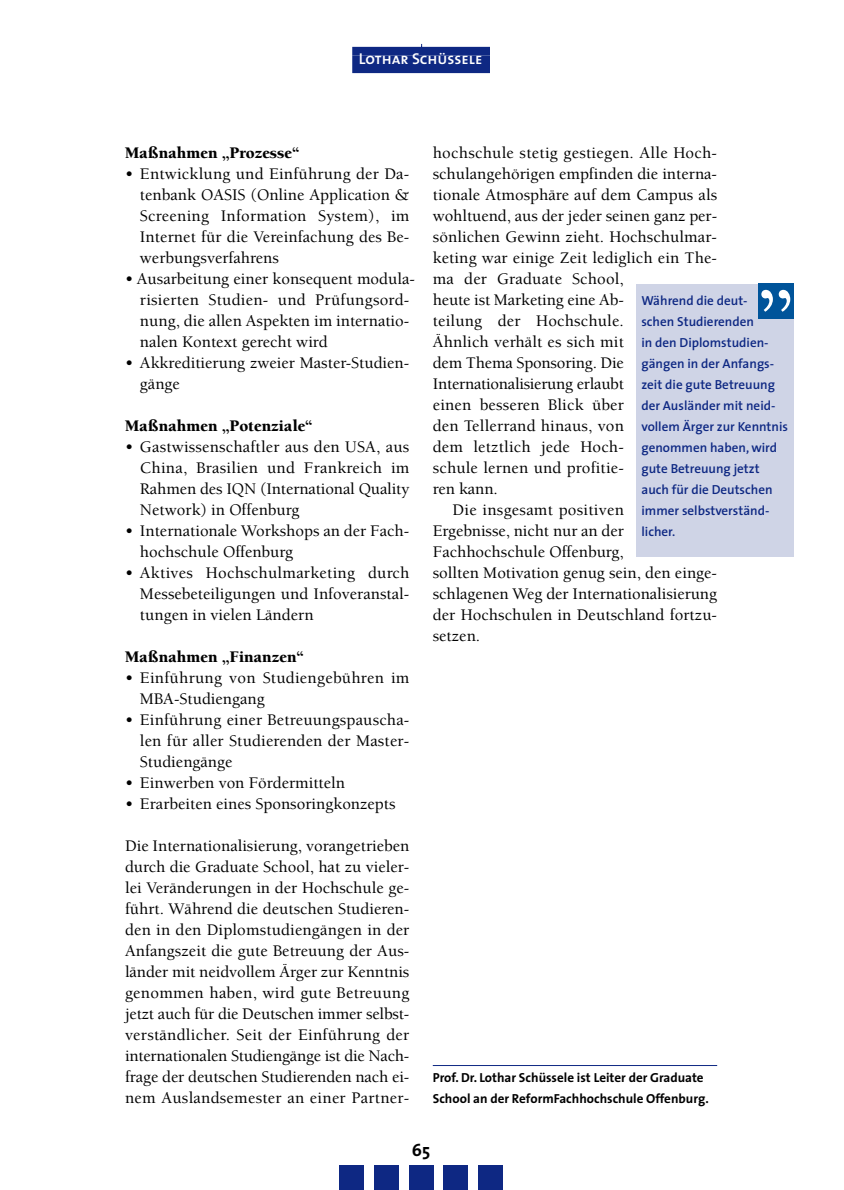
<style>
.page{position:relative;width:844px;height:1190px;background:#fff}
.page>*{position:absolute;margin:0;border:0;box-sizing:border-box;transform-origin:0 0}
.t1{font:700 17.5px "The Sans";color:#000}
.t2{font:500 16.62px/21px "Berkeley";color:#000;text-align:justify}
.t3{font:900 16.62px "Berkeley";color:#000}
.t4{font:15.75px "The Sans Semi Bold Caps";color:#fff}
.t5{font:600 13.12px/21px "The Sans";color:#0e2883}
.t6{font:700 13.12px/21px "The Sans";color:#000}
.s1{color:#0e2883}
</style>
<div class="page">
<div style="left:339px;top:1165px;width:25px;height:25px;background:#0e2883"></div>
<div style="left:374px;top:1165px;width:25px;height:25px;background:#0e2883"></div>
<div style="left:408px;top:1165px;width:25px;height:25px;background:#0e2883"></div>
<div style="left:443px;top:1165px;width:25px;height:25px;background:#0e2883"></div>
<div style="left:478px;top:1165px;width:25px;height:25px;background:#0e2883"></div>
<div style="left:352px;top:47px;width:138px;height:9px;background:#0e2883"></div>
<div style="left:352px;top:56px;width:138px;height:17px;background:#0e2883"></div>
<hr style="left:433px;top:1065px;width:284px;height:1px;background:#0e2883">
<div style="left:636px;top:284px;width:157px;height:273px;background:#cfd4e6"></div>
<svg style="left:758px;top:284px;width:35px;height:35px"></svg>
<p class="t4" style="left:359px;top:50px;width:132px">Lothar Schüssele<span class="s1">..</span></p>
<p class="t3" style="left:125px;top:146px;width:176px">Maßnahmen „Prozesse“</p>
<p class="t2" style="left:140px;top:165px;width:271px;text-indent:-15px">• Entwicklung und Einführung der Da&shy;tenbank OASIS (Online Application &amp; Screening Information System), im Internet für die Vereinfachung des Be&shy;werbungsverfahrens</p>
<p class="t2" style="left:140px;top:270px;width:276px;text-align:left;text-indent:-15px">• Ausarbeitung einer konsequent modula&shy;risierten Studien- und Prüfungsord&shy;nung, die allen Aspekten im internatio&shy;nalen Kontext gerecht wird</p>
<p class="t2" style="left:140px;top:354px;width:271px;text-indent:-15px">• Akkreditierung zweier Master-Studien&shy;gänge</p>
<p class="t3" style="left:125px;top:419px;width:189px">Maßnahmen „Potenziale“</p>
<p class="t2" style="left:140px;top:438px;width:271px;text-indent:-15px">• Gastwissenschaftler aus den USA, aus China, Brasilien und Frankreich im Rahmen des IQN (International Quality Network) in Offenburg</p>
<p class="t2" style="left:140px;top:522px;width:271px;text-indent:-15px">• Internationale Workshops an der Fach&shy;hochschule Offenburg</p>
<p class="t2" style="left:140px;top:564px;width:271px;text-indent:-15px">• Aktives Hochschulmarketing durch Messebeteiligungen und Infoveranstal&shy;tungen in vielen Ländern</p>
<p class="t3" style="left:125px;top:650px;width:180px">Maßnahmen „Finanzen“</p>
<p class="t2" style="left:140px;top:669px;width:271px;text-indent:-15px">• Einführung von Studiengebühren im<br>MBA-Studiengang</p>
<p class="t2" style="left:140px;top:711px;width:271px;text-indent:-15px">• Einführung einer Betreuungspauscha&shy;len für aller Studierenden der Master-Studiengänge</p>
<p class="t2" style="left:125px;top:774px;width:221px">• Einwerben von Fördermitteln</p>
<p class="t2" style="left:125px;top:795px;width:272px">• Erarbeiten eines Sponsoringkonzepts</p>
<p class="t2" style="left:125px;top:837px;width:286px">Die Internationalisierung, vorangetrieben durch die Graduate School, hat zu vieler&shy;lei Veränderungen in der Hochschule ge&shy;führt. Während die deutschen Studieren&shy;den in den Diplomstudiengängen in der Anfangszeit die gute Betreuung der Aus&shy;länder mit neidvollem Ärger zur Kenntnis genommen haben, wird gute Betreuung jetzt auch für die Deutschen immer selbst&shy;verständlicher. Seit der Einführung der internationalen Studiengänge ist die Nach&shy;frage der deutschen Studierenden nach ei&shy;nem Auslandsemester an einer Partner-</p>
<p class="t2" style="left:433px;top:144px;width:286px">hochschule stetig gestiegen. Alle Hoch-</p>
<p class="t2" style="left:433px;top:165px;width:286px">schulangehörigen empfinden die interna-</p>
<p class="t2" style="left:433px;top:186px;width:286px">tionale Atmosphäre auf dem Campus als</p>
<p class="t2" style="left:433px;top:207px;width:286px">wohltuend, aus der jeder seinen ganz per-</p>
<p class="t2" style="left:433px;top:228px;width:286px">sönlichen Gewinn zieht. Hochschulmar-</p>
<p class="t2" style="left:433px;top:249px;width:286px">keting war einige Zeit lediglich ein The-</p>
<p class="t2" style="left:433px;top:270px;width:193px">ma der Graduate School,</p>
<p class="t2" style="left:433px;top:291px;width:193px">heute ist Marketing eine Ab-</p>
<p class="t2" style="left:433px;top:312px;width:193px">teilung der Hochschule.</p>
<p class="t2" style="left:433px;top:333px;width:193px">Ähnlich verhält es sich mit</p>
<p class="t2" style="left:433px;top:354px;width:193px">dem Thema Sponsoring. Die</p>
<p class="t2" style="left:433px;top:375px;width:193px">Internationalisierung erlaubt</p>
<p class="t2" style="left:433px;top:396px;width:193px">einen besseren Blick über</p>
<p class="t2" style="left:433px;top:417px;width:193px">den Tellerrand hinaus, von</p>
<p class="t2" style="left:433px;top:438px;width:193px">dem letztlich jede Hoch-</p>
<p class="t2" style="left:433px;top:459px;width:193px">schule lernen und profitie-</p>
<p class="t2" style="left:433px;top:480px;width:67px">ren kann.</p>
<p class="t2" style="left:452px;top:501px;width:173px">Die insgesamt positiven</p>
<p class="t2" style="left:433px;top:522px;width:193px">Ergebnisse, nicht nur an der</p>
<p class="t2" style="left:433px;top:543px;width:193px">Fachhochschule Offenburg,</p>
<p class="t2" style="left:433px;top:564px;width:286px">sollten Motivation genug sein, den einge-</p>
<p class="t2" style="left:433px;top:585px;width:286px">schlagenen Weg der Internationalisierung</p>
<p class="t2" style="left:433px;top:606px;width:286px">der Hochschulen in Deutschland fortzu-</p>
<p class="t2" style="left:433px;top:627px;width:49px">setzen.</p>
<p class="t5" style="left:641px;top:291px;width:148px">Während die deut-<br>schen Studierenden<br>in den Diplomstudien&shy;gängen in der Anfangs&shy;zeit die gute Betreuung der Ausländer mit neid&shy;vollem Ärger zur Kenntnis genommen haben, wird gute Betreuung jetzt auch für die Deutschen immer selbstverständ&shy;licher.</p>
<p class="t6" style="left:433px;top:1068px;width:277px">Prof. Dr. Lothar Schüssele ist Leiter der Graduate<br>School an der ReformFachhochschule Offenburg.</p>
<p class="t1" style="left:412px;top:1144px;width:20px">65</p>
</div>
